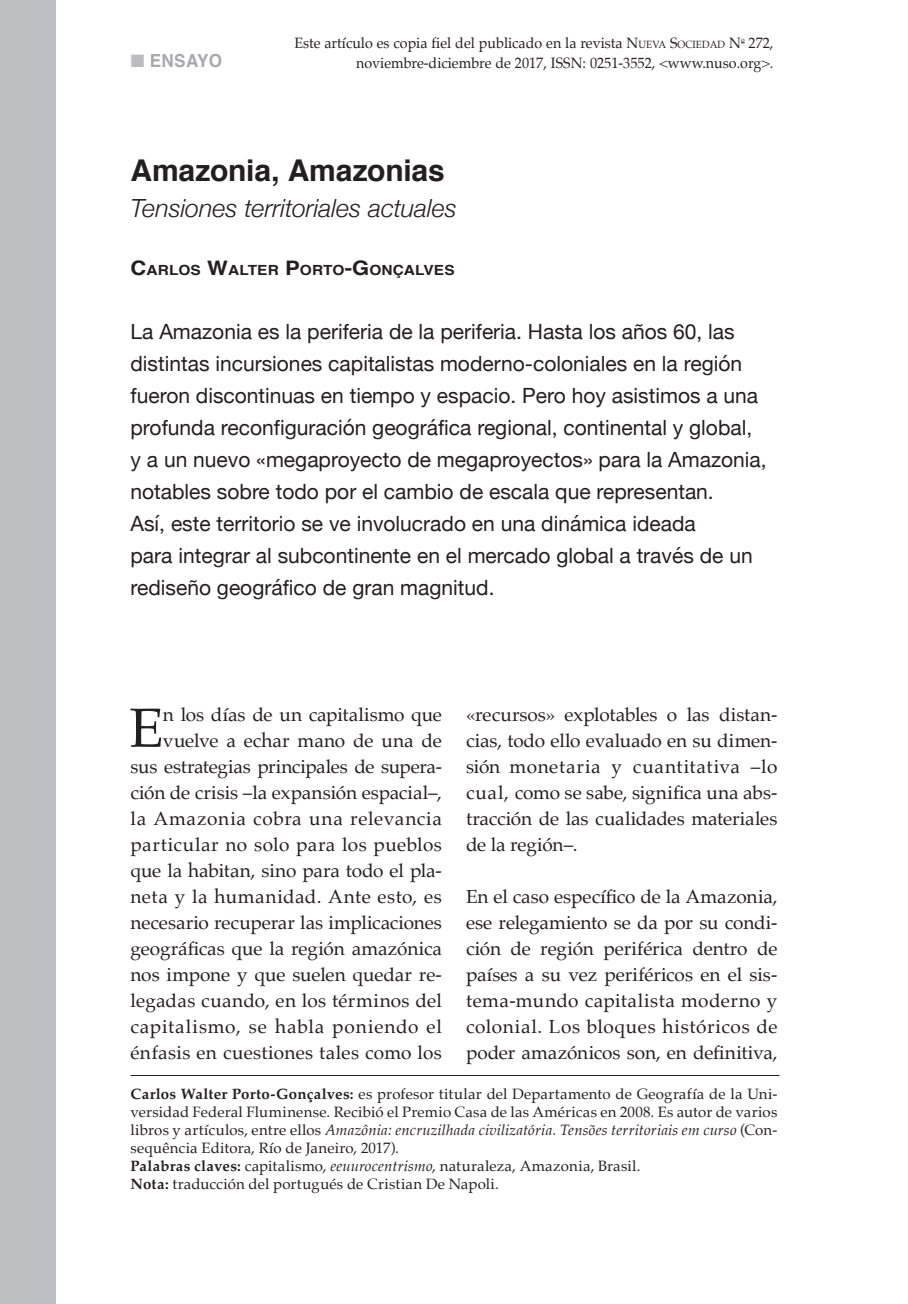
<style>
.page{position:relative;width:908px;height:1304px;background:#fff}
.page>*{position:absolute;margin:0;border:0;box-sizing:border-box;transform-origin:0 0}
.t1{font:55.2px "Palatino";color:#231f20}
.t2{font:700 30px "Helvetica";letter-spacing:-.005em;color:#231f20}
.t3{font:italic 300 25px "Helvetica Neue";color:#231f20}
.t4{font:21px/32px "Helvetica Neue";color:#231f20}
.t5{font:19px/26px "Palatino";letter-spacing:.005em;color:#231f20;text-align:justify}
.t6{font:700 18px "Helvetica";letter-spacing:.02em;color:#a8a9ad;scale:.95 1}
.t7{font:15px/18px "Palatino";letter-spacing:.005em;color:#231f20}
.t8{font:15px/20px "Palatino";letter-spacing:.005em;color:#231f20;text-align:right;scale:.95 1}
.t9{font:700 14px "Helvetica";letter-spacing:.005em;color:#231f20;scale:1.1 1}
.s1{color:#bcbdc0}
.s2{font-style:inherit}
.s3{font-size:10.4px}
.s4{font-size:20px}
.s5{font-weight:700}
.s6{font-style:italic}
</style>
<div class="page">
<hr style="left:130px;top:1075px;width:649px;height:1px;background:#231f20">
<div style="left:0;top:0;width:56px;height:1304px;background:#bcbdc0"></div>
<p class="t6" style="left:131px;top:46px;width:98px"><span class="s1">■</span> ENSAYO</p>
<p class="t8" style="left:294px;top:32px;width:505px">Este artículo es copia fiel del publicado en la revista <span class="s2">N</span><span class="s3">UEVA</span> <span class="s2">S</span><span class="s3">OCIEDAD</span> N<sup>o</sup> 272, noviembre-diciembre de 2017, ISSN: 0251-3552, &lt;www.nuso.org&gt;.</p>
<h2 class="t2" style="left:130px;top:146px;width:316px">Amazonia, Amazonias</h2>
<h3 class="t3" style="left:130px;top:189px;width:328px">Tensiones territoriales actuales</h3>
<p class="t9" style="left:130px;top:259px;width:296px"><span class="s4">C</span>ARLOS <span class="s4">W</span>ALTER <span class="s4">P</span>ORTO<span class="s4">-G</span>ONÇALVES</p>
<p class="t4" style="left:130px;top:317px;width:637px">La Amazonia es la periferia de la periferia. Hasta los años 60, las distintas incursiones capitalistas moderno-coloniales en la región fueron discontinuas en tiempo y espacio. Pero hoy asistimos a una profunda reconfiguración geográfica regional, continental y global, y a un nuevo «megaproyecto de megaproyectos» para la Amazonia, notables sobre todo por el cambio de escala que representan.<br>Así, este territorio se ve involucrado en una dinámica ideada<br>para integrar al subcontinente en el mercado global a través de un rediseño geográfico de gran magnitud.</p>
<p class="t5" style="left:130px;top:701px;width:313px;text-align:right">n los días de un capitalismo que vuelve a echar mano de una de<br>sus estrategias principales de supera&shy;ción de crisis –la expansión espacial–, la Amazonia cobra una relevancia particular no solo para los pueblos que la habitan, sino para todo el pla&shy;neta y la humanidad. Ante esto, es necesario recuperar las implicaciones geográficas que la región amazónica nos impone y que suelen quedar re&shy;legadas cuando, en los términos del capitalismo, se habla poniendo el énfasis en cuestiones tales como los</p>
<p class="t5" style="left:466px;top:701px;width:313px">«recursos» explotables o las distan&shy;cias, todo ello evaluado en su dimen&shy;sión monetaria y cuantitativa –lo cual, como se sabe, significa una abs&shy;tracción de las cualidades materiales de la región–.</p>
<h1 class="t1" style="left:129px;top:682px;width:36px">E</h1>
<p class="t5" style="left:466px;top:883px;width:313px">En el caso específico de la Amazonia, ese relegamiento se da por su condi&shy;ción de región periférica dentro de países a su vez periféricos en el sis&shy;tema-mundo capitalista moderno y colonial. Los bloques históricos de poder amazónicos son, en definitiva,</p>
<p class="t7" style="left:130px;top:1085px;width:648px"><span class="s5">Carlos Walter Porto-Gonçalves:</span> es profesor titular del Departamento de Geografía de la Uni&shy;versidad Federal Fluminense. Recibió el Premio Casa de las Américas en 2008. Es autor de varios libros y artículos, entre ellos <span class="s6">Amazônia: encruzilhada civilizatória. Tensões territoriais em curso</span> (Con&shy;sequência Editora, Río de Janeiro, 2017).<br><span class="s5">Palabras claves:</span> capitalismo, <span class="s6">eeuurocentrismo</span>, naturaleza, Amazonia, Brasil.<br><span class="s5">Nota:</span> traducción del portugués de Cristian De Napoli.</p>
</div>
